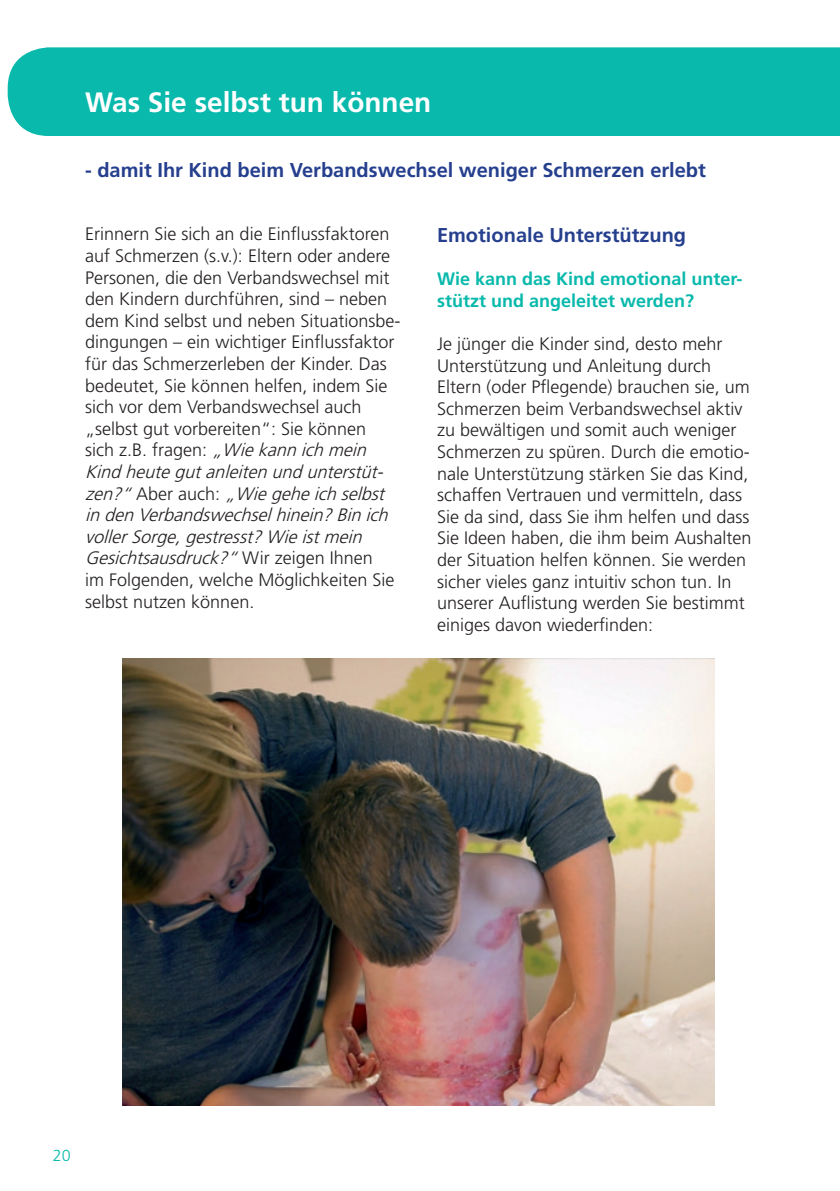
<style>
.page{position:relative;width:840px;height:1191px;background:#fff}
.page>*{position:absolute;margin:0;border:0;box-sizing:border-box;transform-origin:0 0}
.t1{font:700 28px "Frutiger LT Std";color:#fff}
.t2{font:700 20px "Frutiger LT Std";color:#253f8e}
.t3{font:300 18px/21.6px "Frutiger LT Std";color:#231f20}
.t4{font:700 18px/21.6px "Frutiger LT Std";color:#08b9ac}
.t5{font:300 16px "Frutiger LT Std";color:#08b9ac}
.s1{font-style:italic}
</style>
<div class="page">
<div style="left:7px;top:47px;width:832px;height:89px;background:#08b9ac"></div>
<img style="left:123px;top:659px;width:590px;height:447px">
<h1 class="t1" style="left:85px;top:86px;width:347px">Was Sie selbst tun können</h1>
<p class="t2" style="left:85px;top:159px;width:622px">- damit Ihr Kind beim Verbandswechsel weniger Schmerzen erlebt</p>
<p class="t3" style="left:85px;top:224px;width:317px">Erinnern Sie sich an die Einflussfaktoren auf Schmerzen (s.v.): Eltern oder andere Personen, die den Verbandswechsel mit den Kindern durchführen, sind – neben dem Kind selbst und neben Situationsbe&shy;dingungen – ein wichtiger Einflussfaktor für das Schmerzerleben der Kinder. Das bedeutet, Sie können helfen, indem Sie sich vor dem Verbandswechsel auch „selbst gut vorbereiten“: Sie können<br>sich z.B. fragen: <span class="s1">„Wiekannichmein Kindheutegutanleitenundunterstüt&shy;zen?“</span>A b e r a u c h : <span class="s1">„Wiegeheichselbst indenVerbandswechselhinein?Binich vollerSorge,gestresst? Wieistmein Gesichtsausdruck?“</span>W i r z e i g e n I h n e n<br>im Folgenden, welche Möglichkeiten Sie selbst nutzen können.</p>
<p class="t2" style="left:437px;top:223px;width:250px">Emotionale Unterstützung</p>
<p class="t4" style="left:437px;top:268px;width:307px">Wie kann das Kind emotional unter&shy;stützt und angeleitet werden?</p>
<p class="t3" style="left:437px;top:333px;width:316px">Je jünger die Kinder sind, desto mehr Unterstützung und Anleitung durch Eltern (oder Pflegende) brauchen sie, um Schmerzen beim Verbandswechsel aktiv zu bewältigen und somit auch weniger Schmerzen zu spüren. Durch die emotio&shy;nale Unterstützung stärken Sie das Kind, schaffen Vertrauen und vermitteln, dass Sie da sind, dass Sie ihm helfen und dass Sie Ideen haben, die ihm beim Aushalten der Situation helfen können. Sie werden sicher vieles ganz intuitiv schon tun. In unserer Auflistung werden Sie bestimmt einiges davon wiederfinden:</p>
<p class="t5" style="left:53px;top:1146px;width:19px">20</p>
</div>
